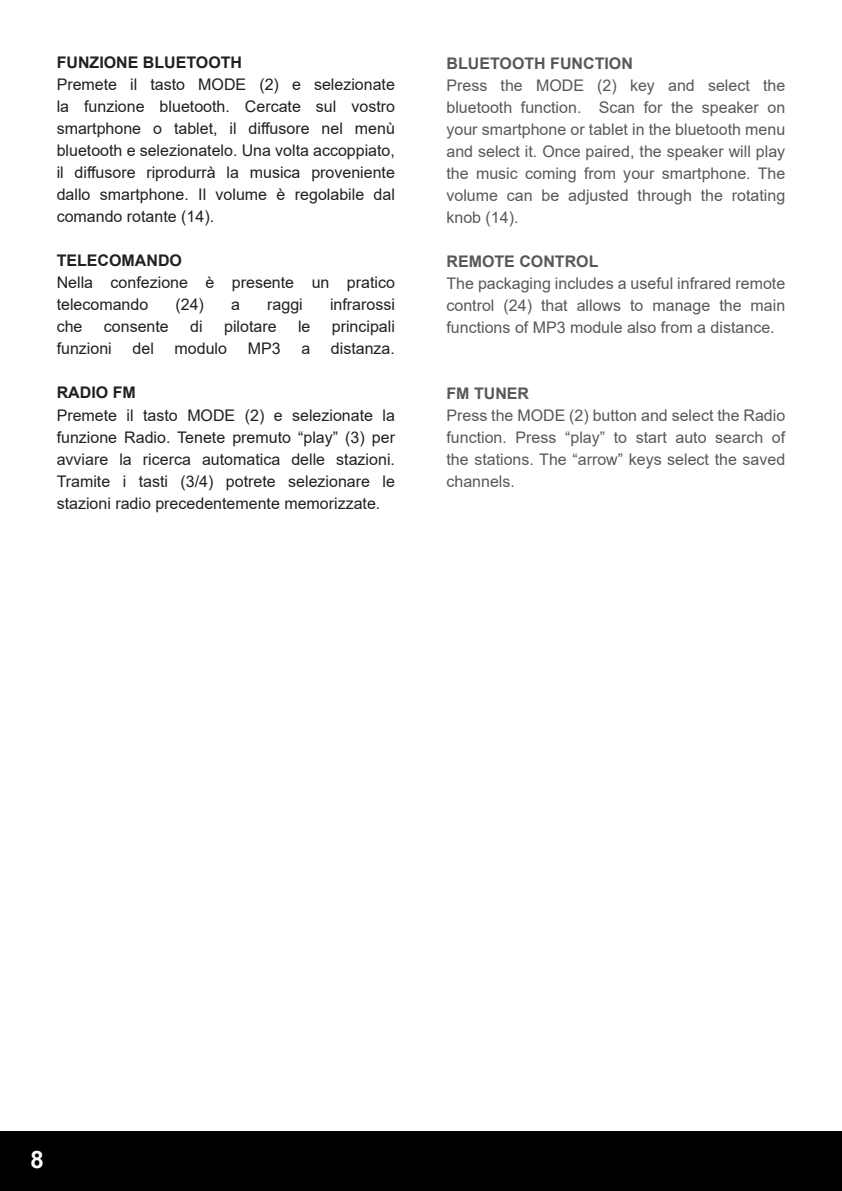
<style>
.page{position:relative;width:842px;height:1191px;background:#fff}
.page>*{position:absolute;margin:0;border:0;box-sizing:border-box;transform-origin:0 0}
.t1{font:700 24px "Arial";color:#fff}
.t2{font:16px/22px "Arial";color:#231f20;text-align:justify}
.t3{font:16px/22px "Arial";color:#57585a;text-align:justify}
.t4{font:700 16px "Arial";color:#57585a}
.t5{font:700 16px "Arial";color:#231f20}
</style>
<div class="page">
<div style="left:0;top:1131px;width:842px;height:60px;background:#000"></div>
<p class="t5" style="left:57px;top:51px;width:187px">FUNZIONE BLUETOOTH</p>
<p class="t2" style="left:57px;top:74px;width:340px">Premete il tasto MODE (2) e selezionate la funzione bluetooth. Cercate sul vostro smartphone o tablet, il diffusore nel menù bluetooth e selezionatelo. Una volta accoppiato, il diffusore riprodurrà la musica proveniente dallo smartphone. Il volume è regolabile dal comando rotante (14).</p>
<p class="t5" style="left:57px;top:249px;width:127px">TELECOMANDO</p>
<p class="t2" style="left:57px;top:272px;width:340px">Nella confezione è presente un pratico telecomando</p>
<p class="t2" style="left:176px;top:294px;width:30px">(24)</p>
<p class="t2" style="left:231px;top:294px;width:10px">a</p>
<p class="t2" style="left:267px;top:294px;width:37px">raggi</p>
<p class="t2" style="left:330px;top:294px;width:66px">infrarossi</p>
<p class="t2" style="left:57px;top:316px;width:27px">che</p>
<p class="t2" style="left:104px;top:316px;width:66px">consente</p>
<p class="t2" style="left:190px;top:316px;width:14px">di</p>
<p class="t2" style="left:224px;top:316px;width:54px">pilotare</p>
<p class="t2" style="left:298px;top:316px;width:14px">le</p>
<p class="t2" style="left:332px;top:316px;width:65px">principali</p>
<p class="t2" style="left:57px;top:338px;width:57px">funzioni</p>
<p class="t2" style="left:133px;top:338px;width:23px">del</p>
<p class="t2" style="left:175px;top:338px;width:54px">modulo</p>
<p class="t2" style="left:248px;top:338px;width:34px">MP3</p>
<p class="t2" style="left:301px;top:338px;width:10px">a</p>
<p class="t2" style="left:331px;top:338px;width:66px">distanza.</p>
<p class="t5" style="left:57px;top:381px;width:81px">RADIO FM</p>
<p class="t2" style="left:57px;top:404px;width:340px">Premete il tasto MODE (2) e selezionate la funzione Radio. Tenete premuto “play” (3) per avviare la ricerca automatica delle stazioni.<br>Tramite i tasti (3/4) potrete selezionare le stazioni radio precedentemente memorizzate.</p>
<p class="t4" style="left:446px;top:52px;width:188px">BLUETOOTH FUNCTION</p>
<p class="t3" style="left:446px;top:74px;width:340px">Press the MODE (2) key and select the bluetooth function. Scan for the speaker on your smartphone or tablet in the bluetooth menu and select it. Once paired, the speaker will play the music coming from your smartphone. The volume can be adjusted through the rotating knob (14).</p>
<p class="t4" style="left:446px;top:250px;width:153px">REMOTE CONTROL</p>
<p class="t3" style="left:446px;top:272px;width:340px">The packaging includes a useful infrared remote control (24) that allows to manage the main functions of MP3 module also from a distance.</p>
<p class="t4" style="left:446px;top:382px;width:84px">FM TUNER</p>
<p class="t3" style="left:446px;top:404px;width:340px">Press the MODE (2) button and select the Radio function. Press “play” to start auto search of the stations. The “arrow” keys select the saved channels.</p>
<h1 class="t1" style="left:30px;top:1143px;width:15px">8</h1>
</div>
